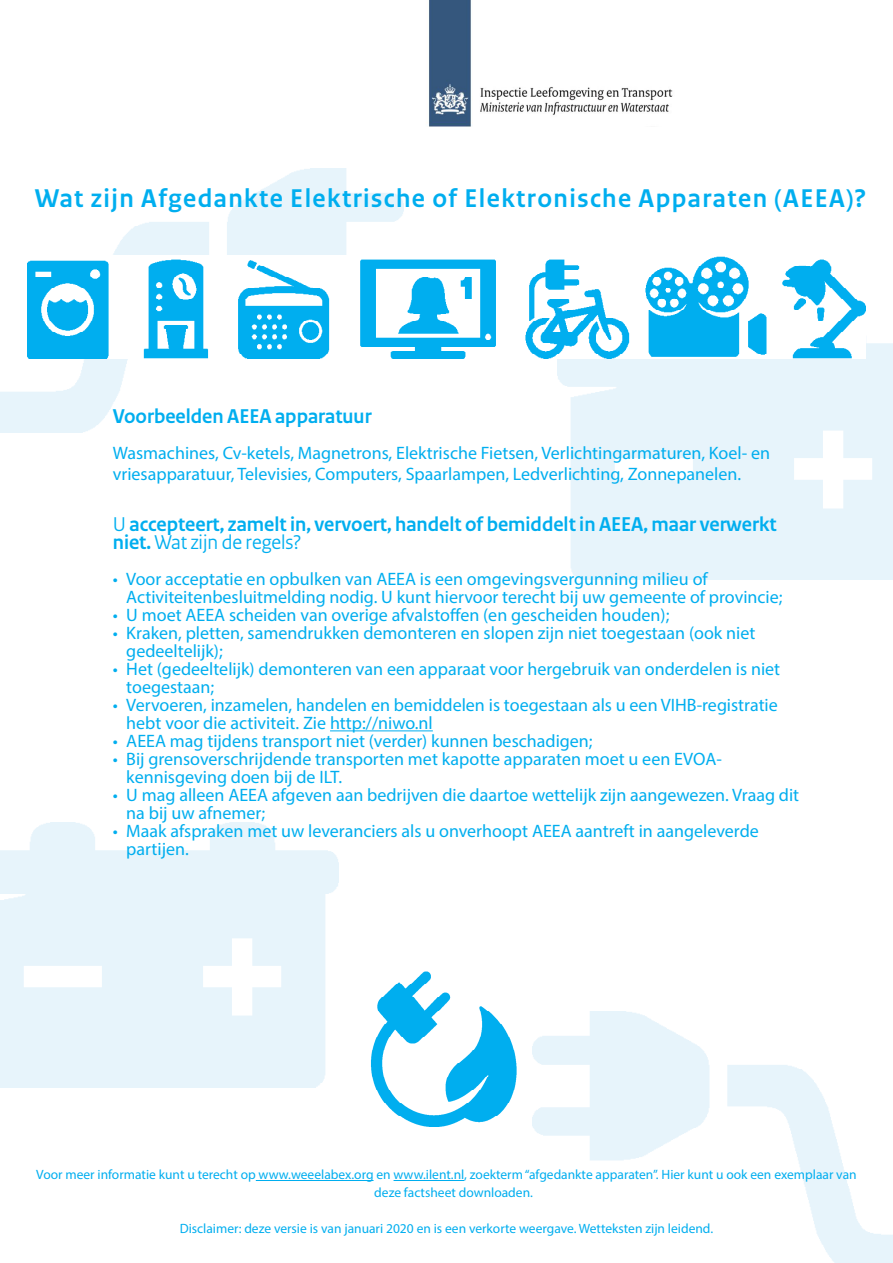
<style>
.page{position:relative;width:893px;height:1263px;background:#fff}
.page>*{position:absolute;margin:0;border:0;box-sizing:border-box;transform-origin:0 0}
._01_Titelbalk_rood{font:700 27px "Rijksoverheid Sans";letter-spacing:.055em;color:#00aeef}
._03_Broodtekst_kop_1{font:700 21px/18px "Rijksoverheid Sans";color:#00aeef}
._02_Broodtekst_intro{font:18px/18px "Myriad Pro";color:#00aeef}
._04_Broodtekst_inspr{font:13.5px/18px "Myriad Pro";color:#00aeef}
._05_Disclamer_14_pt{font:13.5px "Myriad Pro";color:#00aeef}
.s1{font-weight:400}
</style>
<div class="page">
<img style="left:558px;top:343px;width:335px;height:237px">
<img style="left:0;top:168px;width:404px;height:264px">
<img style="left:532px;top:1011px;width:361px;height:252px">
<img style="left:27px;top:255px;width:839px;height:103px">
<hr style="left:256px;top:1180px;width:118px;height:1px;background:#00aeef">
<hr style="left:394px;top:1180px;width:70px;height:1px;background:#00aeef">
<img style="left:370px;top:972px;width:147px;height:154px">
<img style="left:428px;top:0;width:245px;height:126px">
<hr style="left:330px;top:730px;width:103px;height:1px;background:#00aeef">
<p class="_01_Titelbalk_rood" style="left:35px;top:183px;width:833px">Wat zijn Afgedankte Elektrische of Elektronische Apparaten (AEEA)?</p>
<p class="_03_Broodtekst_kop_1" style="left:113px;top:408px;width:260px">Voorbeelden AEEA apparatuur</p>
<p class="_02_Broodtekst_intro" style="left:113px;top:442px;width:659px;line-height:21px">Wasmachines, Cv-ketels, Magnetrons, Elektrische Fietsen, Verlichtingarmaturen, Koel- en vriesapparatuur, Televisies, Computers, Spaarlampen, Ledverlichting, Zonnepanelen.</p>
<p class="_03_Broodtekst_kop_1" style="left:113px;top:516px;width:665px"><span class="s1">U</span> accepteert, zamelt in, vervoert, handelt of bemiddelt in AEEA, maar verwerkt niet. <span class="s1">Wat zijn de regels?</span></p>
<p class="_02_Broodtekst_intro" style="left:126px;top:570px;width:658px;text-indent:-14px">• Voor acceptatie en opbulken van AEEA is een omgevingsvergunning milieu of<br>Activiteitenbesluitmelding nodig. U kunt hiervoor terecht bij uw gemeente of provincie;</p>
<p class="_02_Broodtekst_intro" style="left:113px;top:606px;width:558px">• U moet AEEA scheiden van overige afvalstoffen (en gescheiden houden);</p>
<p class="_02_Broodtekst_intro" style="left:126px;top:624px;width:631px;text-indent:-14px">• Kraken, pletten, samendrukken demonteren en slopen zijn niet toegestaan (ook niet gedeeltelijk);</p>
<p class="_02_Broodtekst_intro" style="left:126px;top:660px;width:655px;text-indent:-14px">• Het (gedeeltelijk) demonteren van een apparaat voor hergebruik van onderdelen is niet toegestaan;</p>
<p class="_02_Broodtekst_intro" style="left:126px;top:696px;width:653px;text-indent:-14px">• Vervoeren, inzamelen, handelen en bemiddelen is toegestaan als u een VIHB-registratie hebt voor die activiteit. Zie http://niwo.nl</p>
<p class="_02_Broodtekst_intro" style="left:113px;top:732px;width:481px">• AEEA mag tijdens transport niet (verder) kunnen beschadigen;</p>
<p class="_02_Broodtekst_intro" style="left:126px;top:750px;width:597px;text-indent:-14px">• Bij grensoverschrijdende transporten met kapotte apparaten moet u een EVOA&shy;kennisgeving doen bij de ILT.</p>
<p class="_02_Broodtekst_intro" style="left:126px;top:786px;width:674px;text-indent:-14px">• U mag alleen AEEA afgeven aan bedrijven die daartoe wettelijk zijn aangewezen. Vraag dit na bij uw afnemer;</p>
<p class="_02_Broodtekst_intro" style="left:126px;top:822px;width:634px;text-indent:-14px">• Maak afspraken met uw leveranciers als u onverhoopt AEEA aantreft in aangeleverde partijen.</p>
<p class="_04_Broodtekst_inspr" style="left:374px;top:1165px;width:484px;text-indent:-338px">Voor meer informatie kunt u terecht op www.weeelabex.org en www.ilent.nl, zoekterm ‘‘afgedankte apparaten’’. Hier kunt u ook een exemplaar van deze factsheet downloaden.</p>
<p class="_05_Disclamer_14_pt" style="left:180px;top:1220px;width:535px">Disclaimer: deze versie is van januari 2020 en is een verkorte weergave. Wetteksten zijn leidend.</p>
</div>
